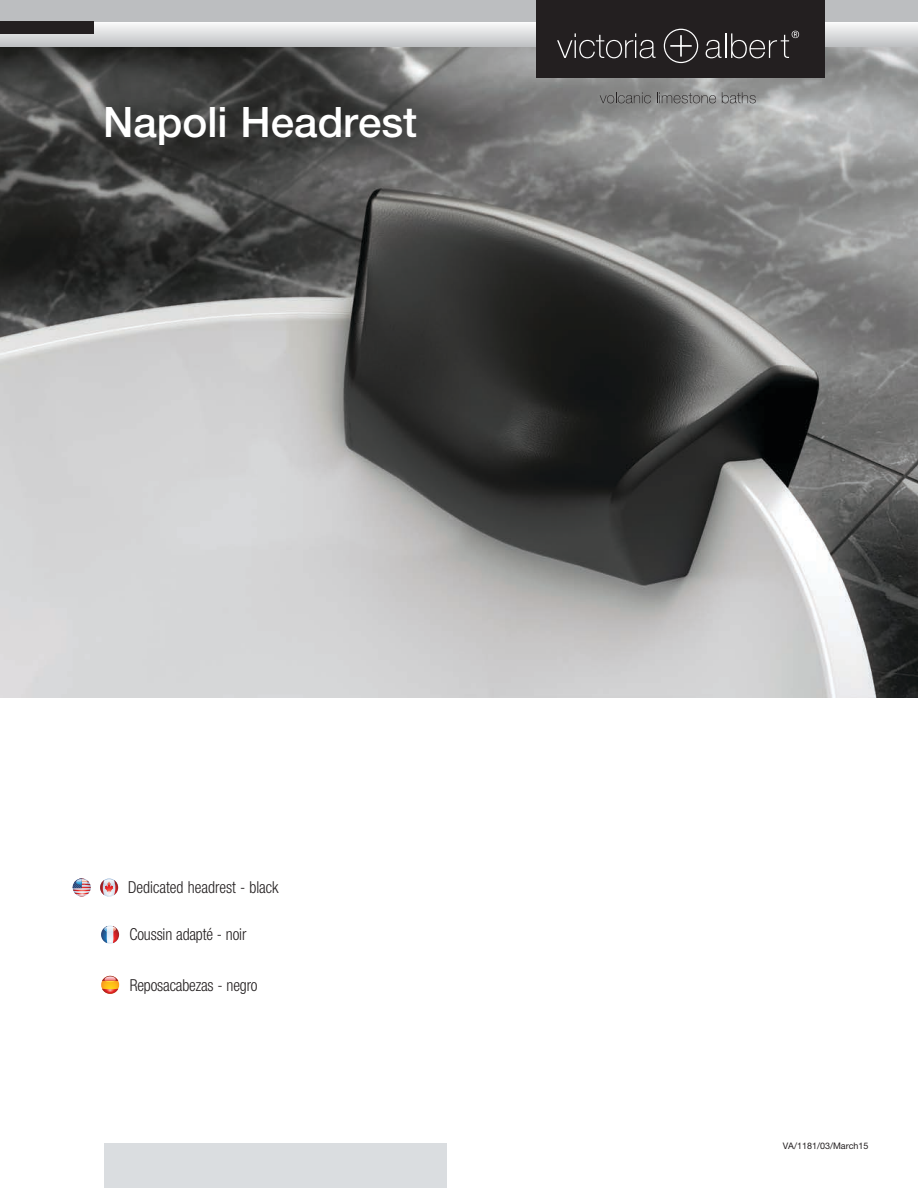
<style>
.page{position:relative;width:918px;height:1188px;background:#fff}
.page>*{position:absolute;margin:0;border:0;box-sizing:border-box;transform-origin:0 0}
.t1{font:500 42px "Helvetica Neue LT Std";color:#fff}
.t2{font:300 condensed 16.5px "Helvetica Neue LT Std";letter-spacing:-.01em;color:#231f20;scale:.95 1}
.t3{font:9px "Helvetica Neue LT Std";color:#231f20}
</style>
<div class="page">
<img style="left:0;top:47px;width:918px;height:650px">
<svg style="left:101px;top:976px;width:18px;height:18px"></svg>
<svg style="left:102px;top:976px;width:16px;height:6px"></svg>
<svg style="left:102px;top:989px;width:16px;height:5px"></svg>
<div style="left:101px;top:926px;width:18px;height:18px;background:#e6eff7;border-radius:50%"></div>
<svg style="left:101px;top:926px;width:18px;height:17px"></svg>
<svg style="left:73px;top:878px;width:18px;height:19px"></svg>
<svg style="left:100px;top:879px;width:18px;height:18px"></svg>
<svg style="left:100px;top:879px;width:18px;height:16px"></svg>
<div style="left:0;top:21px;width:918px;height:26px;background:linear-gradient(to bottom,#fcfcfc,#c0c2c4)"></div>
<div style="left:0;top:0;width:918px;height:21px;background:#bcbec0"></div>
<div style="left:0;top:21px;width:94px;height:13px;background:#231f20"></div>
<div style="left:536px;top:0;width:288px;height:77px;background:#231f20"></div>
<svg style="left:557px;top:33px;width:99px;height:25px"></svg>
<div style="left:664px;top:29px;width:34px;height:34px;border:1px solid #fff;border-radius:50%"></div>
<svg style="left:706px;top:31px;width:93px;height:27px"></svg>
<hr style="left:680px;top:35px;width:2px;height:22px;background:#fff">
<hr style="left:670px;top:45px;width:22px;height:2px;background:#fff">
<div style="left:104px;top:1144px;width:342px;height:44px;background:#dadde0"></div>
<svg style="left:600px;top:92px;width:51px;height:11px"></svg>
<svg style="left:657px;top:92px;width:59px;height:11px"></svg>
<svg style="left:722px;top:92px;width:34px;height:11px"></svg>
<h1 class="t1" style="left:103px;top:97px;width:315px">Napoli Headrest</h1>
<p class="t2" style="left:128px;top:878px;width:160px">Dedicated headrest - black</p>
<p class="t2" style="left:129px;top:925px;width:125px">Coussin adapté - noir</p>
<p class="t2" style="left:130px;top:975px;width:136px">Reposacabezas - negro</p>
<p class="t3" style="left:783px;top:1140px;width:87px">VA/1181/03/March15</p>
</div>
